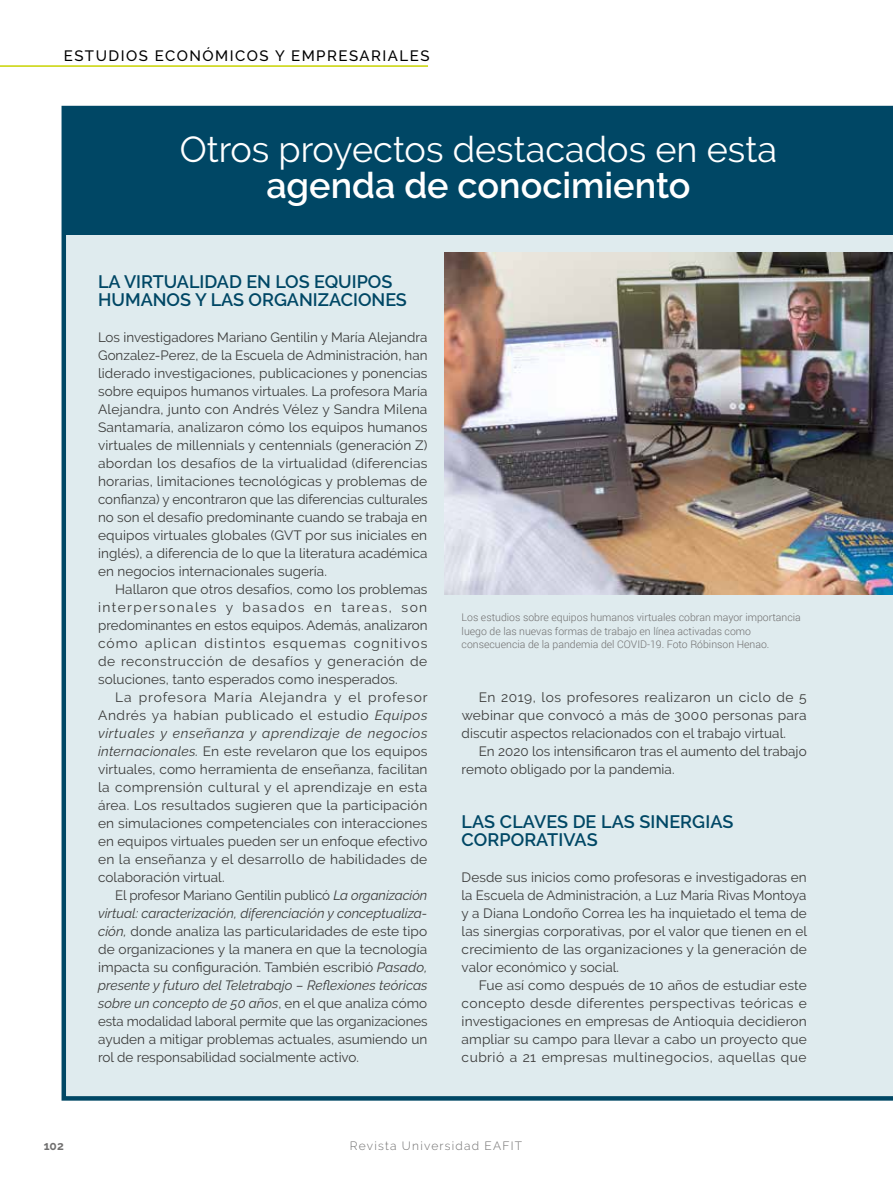
<style>
.page{position:relative;width:893px;height:1191px;background:#fff}
.page>*{position:absolute;margin:0;border:0;box-sizing:border-box;transform-origin:0 0}
.t1{font:36px "Raleway";color:#fff}
.t2{font:600 36px "Raleway";color:#fff}
.t3{font:600 18px/18px "Raleway";color:#004765}
.t4{font:500 15px "Raleway";letter-spacing:.1em;color:#000}
.t5{font:13.5px/18px "Raleway";letter-spacing:.005em;color:#3c3c3b;text-align:justify}
.t6{font:300 12px "Raleway";letter-spacing:.1em;color:#706f6f}
.t7{font:700 12px "Raleway";color:#706f6f}
.t8{font:300 10.5px/13.5px "Roboto";color:#706f6f}
.s1{font-style:italic}
</style>
<div class="page">
<div style="left:62px;top:106px;width:831px;height:994px;background:#dfebee"></div>
<div style="left:64px;top:108px;width:829px;height:126px;background:#004765"></div>
<img style="left:445px;top:252px;width:448px;height:342px">
<hr style="left:0;top:65px;width:428px;height:2px;background:#c8d300">
<p class="t4" style="left:64px;top:47px;width:367px">ESTUDIOS ECONÓMICOS Y EMPRESARIALES</p>
<h1 class="t1" style="left:180px;top:128px;width:599px">Otros proyectos destacados en esta</h1>
<h1 class="t2" style="left:266px;top:165px;width:426px">agenda de conocimiento</h1>
<h2 class="t3" style="left:98px;top:273px;width:310px">LA VIRTUALIDAD EN LOS EQUIPOS<br>HUMANOS Y LAS ORGANIZACIONES</h2>
<p class="t5" style="left:98px;top:328px;width:331px">Los investigadores Mariano Gentilin y María Alejandra Gonzalez-Perez, de la Escuela de Administración, han liderado investigaciones, publicaciones y ponencias sobre equipos humanos virtuales. La profesora María Alejandra, junto con Andrés Vélez y Sandra Milena Santamaría, analizaron cómo los equipos humanos virtuales de millennials y centennials (generación Z) abordan los desafíos de la virtualidad (diferencias horarias, limitaciones tecnológicas y problemas de confianza) y encontraron que las diferencias culturales no son el desafío predominante cuando se trabaja en equipos virtuales globales (GVT por sus iniciales en inglés), a diferencia de lo que la literatura académica en negocios internacionales sugería.</p>
<p class="t5" style="left:98px;top:580px;width:331px;text-indent:17px">Hallaron que otros desafíos, como los problemas interpersonales y basados en tareas, son predominantes en estos equipos. Además, analizaron cómo aplican distintos esquemas cognitivos de reconstrucción de desafíos y generación de soluciones, tanto esperados como inesperados.</p>
<p class="t5" style="left:98px;top:688px;width:331px;text-indent:17px">La profesora María Alejandra y el profesor Andrés ya habían publicado el estudio <span class="s1">Equipos virtuales y enseñanza y aprendizaje de negocios internacionales.</span> En este revelaron que los equipos virtuales, como herramienta de enseñanza, facilitan la comprensión cultural y el aprendizaje en esta área. Los resultados sugieren que la participación en simulaciones competenciales con interacciones en equipos virtuales pueden ser un enfoque efectivo en la enseñanza y el desarrollo de habilidades de colaboración virtual.</p>
<p class="t5" style="left:98px;top:886px;width:331px;text-indent:17px">El profesor Mariano Gentilin publicó <span class="s1">La organización virtual: caracterización, diferenciación y conceptualiza&shy;ción,</span> donde analiza las particularidades de este tipo de organizaciones y la manera en que la tecnología impacta su configuración. También escribió <span class="s1">Pasado, presente y futuro del Teletrabajo – Reflexiones teóricas sobre un concepto de 50 años</span>, en el que analiza cómo esta modalidad laboral permite que las organizaciones ayuden a mitigar problemas actuales, asumiendo un rol de responsabilidad socialmente activo.</p>
<p class="t8" style="left:462px;top:610px;width:341px">Los estudios sobre equipos humanos virtuales cobran mayor importancia luego de las nuevas formas de trabajo en línea activadas como consecuencia de la pandemia del COVID-19. Foto Róbinson Henao.</p>
<p class="t5" style="left:462px;top:688px;width:347px;text-indent:17px">En 2019, los profesores realizaron un ciclo de 5 webinar que convocó a más de 3000 personas para discutir aspectos relacionados con el trabajo virtual.</p>
<p class="t5" style="left:462px;top:742px;width:347px;text-indent:17px">En 2020 los intensificaron tras el aumento del trabajo remoto obligado por la pandemia.</p>
<h2 class="t3" style="left:462px;top:813px;width:273px">LAS CLAVES DE LAS SINERGIAS<br>CORPORATIVAS</h2>
<p class="t5" style="left:462px;top:868px;width:347px">Desde sus inicios como profesoras e investigadoras en la Escuela de Administración, a Luz María Rivas Montoya y a Diana Londoño Correa les ha inquietado el tema de las sinergias corporativas, por el valor que tienen en el crecimiento de las organizaciones y la generación de valor económico y social.</p>
<p class="t5" style="left:462px;top:976px;width:347px;text-indent:17px">Fue así como después de 10 años de estudiar este concepto desde diferentes perspectivas teóricas e investigaciones en empresas de Antioquia decidieron ampliar su campo para llevar a cabo un proyecto que cubrió a 21 empresas multinegocios, aquellas que</p>
<p class="t7" style="left:44px;top:1139px;width:22px">102</p>
<p class="t6" style="left:350px;top:1139px;width:174px">Revista Universidad EAFIT</p>
</div>
